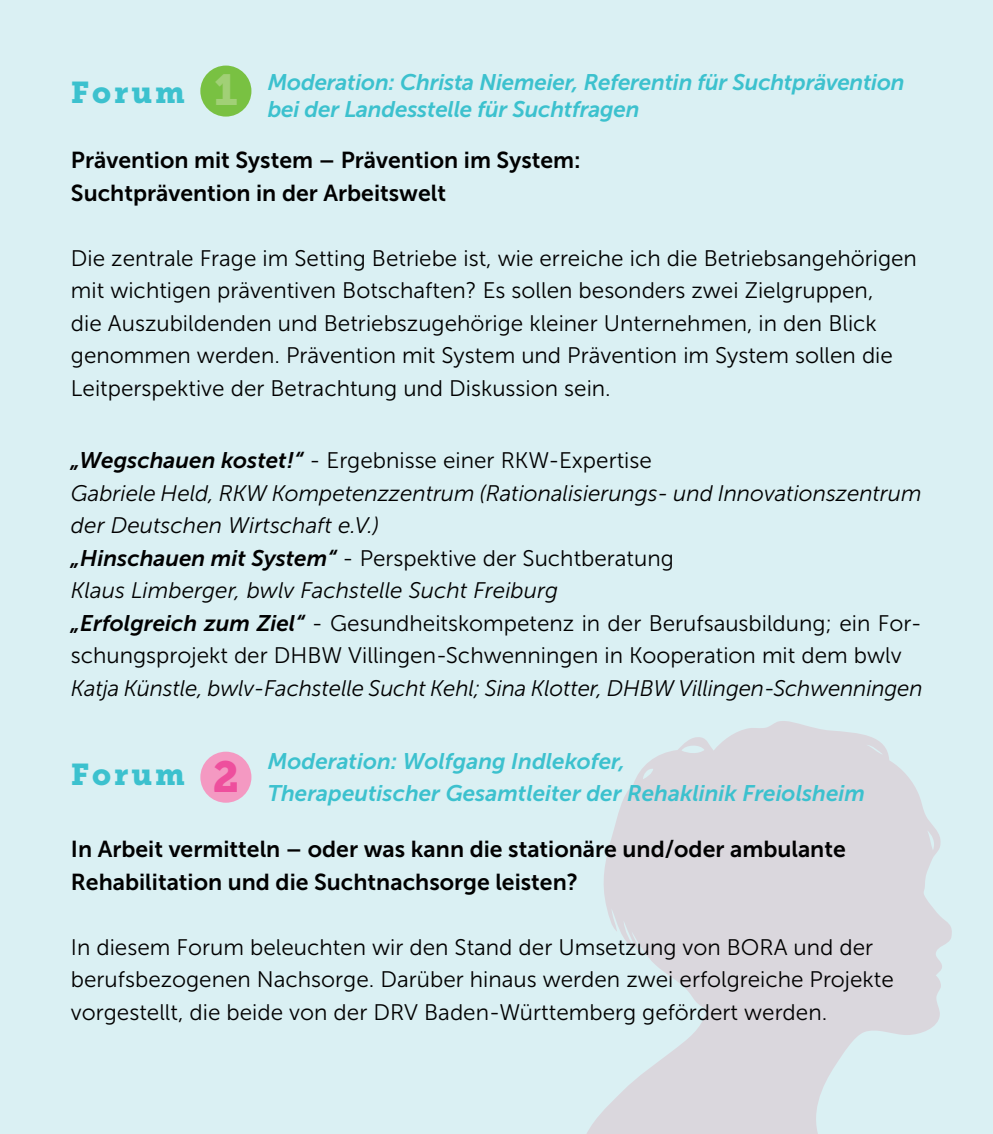
<style>
.page{position:relative;width:993px;height:1134px;background:#fff}
.page>*{position:absolute;margin:0;border:0;box-sizing:border-box;transform-origin:0 0}
.t1{font:43.25px "Museo Slab 900";color:#ee4f9d}
.t2{font:30px "Museo Slab 900";letter-spacing:.1em;color:#3cc1ce}
.t3{font:23px/32.5px "Museo Sans 700";color:#010101}
.t4{font:22.5px/32.5px "Museo Sans 300";color:#010101}
.t5{font:italic 22.5px/27.5px "Museo Sans 700";letter-spacing:-.01em;color:#3cc1ce}
.t6{font:italic 22.5px "Museo Sans 300";letter-spacing:-.005em;color:#010101}
.s1{font-family:"Museo Slab 900";font-style:normal;font-size:43.25px;color:#a1d076}
.s2{font-family:"Museo Sans 700";font-style:italic}
.s3{font-style:italic}
</style>
<div class="page">
<div style="left:0;top:0;width:992px;height:1134px;background:#daf0f3"></div>
<svg style="left:587px;top:721px;width:365px;height:413px;fill:#dad7dd"></svg>
<div style="left:200px;top:752px;width:51px;height:51px;background:#f499c2;border-radius:50%"></div>
<div style="left:200px;top:66px;width:51px;height:51px;background:#79c142;border-radius:50%"></div>
<h2 class="t2" style="left:71px;top:75px;width:116px">Forum</h2>
<p class="t5" style="left:268px;top:68px;width:638px;text-indent:-54px"><span class="s1">1</span> Moderation: Christa Niemeier, Referentin für Suchtprävention bei der Landesstelle für Suchtfragen</p>
<p class="t3" style="left:71px;top:144px;width:511px">Prävention mit System – Prävention im System:<br>Suchtprävention in der Arbeitswelt</p>
<p class="t4" style="left:71px;top:242px;width:847px">Die zentrale Frage im Setting Betriebe ist, wie erreiche ich die Betriebsangehörigen mit wichtigen präventiven Botschaften? Es sollen besonders zwei Zielgruppen,<br>die Auszubildenden und Betriebszugehörige kleiner Unternehmen, in den Blick genommen werden. Prävention mit System und Prävention im System sollen die Leitperspektive der Betrachtung und Diskussion sein.</p>
<p class="t4" style="left:71px;top:444px;width:852px"><span class="s2">„Wegschauen kostet!“</span> - Ergebnisse einer RKW-Expertise<br><span class="s3">Gabriele Held, RKW Kompetenzzentrum (Rationalisierungs- und Innovationszentrum der Deutschen Wirtschaft e.V.)<br></span><span class="s2">„Hinschauen mit System“</span> - Perspektive der Suchtberatung<br><span class="s3">Klaus Limberger, bwlv Fachstelle Sucht Freiburg<br></span><span class="s2">„Erfolgreich zum Ziel“</span> - Gesundheitskompetenz in der Berufsausbildung; ein For&shy;schungsprojekt der DHBW Villingen-Schwenningen in Kooperation mit dem bwlv</p>
<p class="t6" style="left:71px;top:676px;width:853px">Katja Künstle, bwlv-Fachstelle Sucht Kehl; Sina Klotter, DHBW Villingen-Schwenningen</p>
<h2 class="t2" style="left:71px;top:757px;width:116px">Forum</h2>
<h1 class="t1" style="left:213px;top:751px;width:28px">2</h1>
<p class="t5" style="left:268px;top:744px;width:598px;line-height:32.5px">Moderation: Wolfgang Indlekofer,<br>Therapeutischer Gesamtleiter der Rehaklinik Freiolsheim</p>
<p class="t3" style="left:71px;top:833px;width:776px">In Arbeit vermitteln – oder was kann die stationäre und/oder ambulante<br>Rehabilitation und die Suchtnachsorge leisten?</p>
<p class="t4" style="left:71px;top:931px;width:824px">In diesem Forum beleuchten wir den Stand der Umsetzung von BORA und der berufsbezogenen Nachsorge. Darüber hinaus werden zwei erfolgreiche Projekte vorgestellt, die beide von der DRV Baden-Württemberg gefördert werden.</p>
</div>
